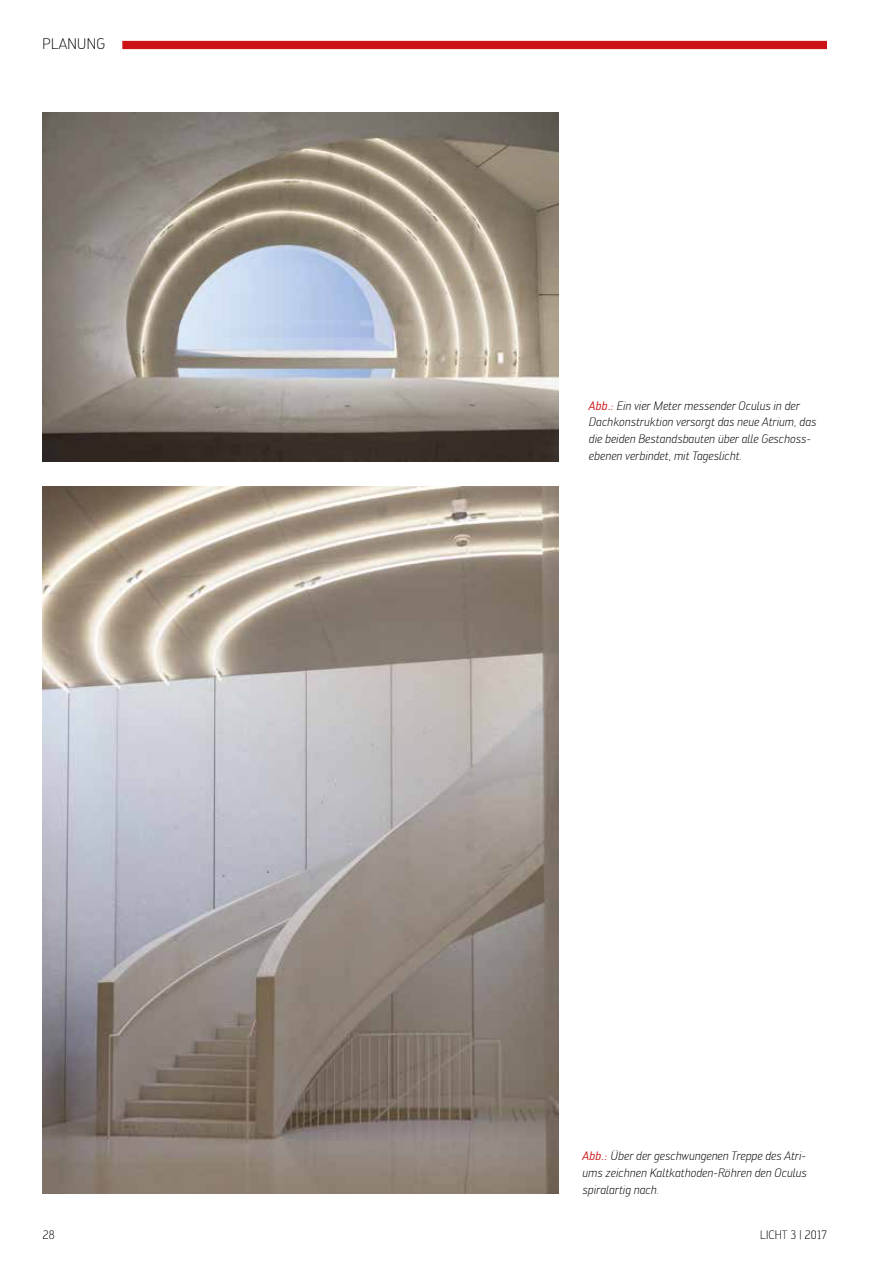
<style>
.page{position:relative;width:893px;height:1263px;background:#fff}
.page>*{position:absolute;margin:0;border:0;box-sizing:border-box;transform-origin:0 0}
.t1{font:300 15px "Engel";letter-spacing:.02em;color:#000}
.t2{font:italic 300 12px/16.8px "Engel";color:#000}
.t3{font:300 12px "Engel";color:#000}
.s1{font-weight:400;color:#cd1316}
</style>
<div class="page">
<div style="left:122px;top:41px;width:771px;height:8px;background:#cd1316"></div>
<div style="left:827px;top:0;width:66px;height:81px;background:#fff"></div>
<img style="left:43px;top:113px;width:515px;height:348px">
<img style="left:42px;top:486px;width:516px;height:708px">
<p class="t1" style="left:43px;top:35px;width:64px">PLANUNG</p>
<p class="t3" style="left:43px;top:1227px;width:14px">28</p>
<p class="t2" style="left:589px;top:397px;width:229px"><span class="s1">Abb.:</span> Ein vier Meter messender Oculus in der Dachkonstruktion versorgt das neue Atrium, das die beiden Bestandsbauten über alle Geschoss&shy;ebenen verbindet, mit Tageslicht.</p>
<p class="t2" style="left:583px;top:1147px;width:226px;text-align:justify"><span class="s1">Abb.:</span> Über der geschwungenen Treppe des Atri&shy;ums zeichnen Kaltkathoden-Röhren den Oculus spiralartig nach.</p>
<p class="t3" style="left:760px;top:1227px;width:7px">LICHT</p>
<p class="t3" style="left:791px;top:1227px;width:38px">3 | 2017</p>
</div>
